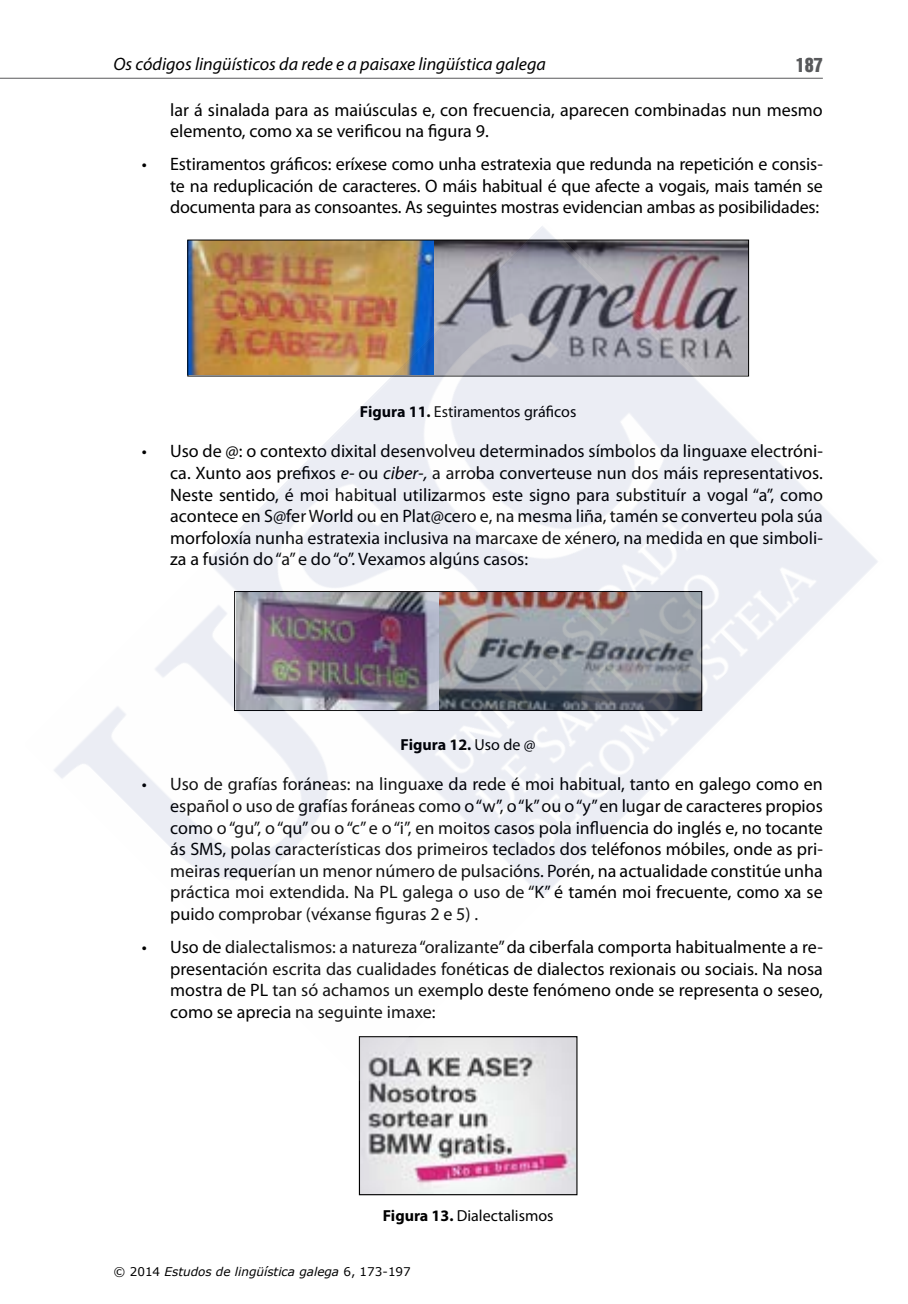
<style>
.page{position:relative;width:908px;height:1304px;background:#fff}
.page>*{position:absolute;margin:0;border:0;box-sizing:border-box;transform-origin:0 0}
.t1{font:25.2px "Calibri";color:#111}
.t2{font:22px "Calibri";color:#111}
.t3{font:20px "Calibri";color:#111}
.t4{font:18px/21.6px "Myriad Pro";color:#000;text-align:justify}
.t5{font:italic 18px "Myriad Pro";color:#000}
.t6{font:18px "Helvetica Inserat";color:#58595b}
.Cadro_título{font:16px "Myriad Pro";color:#000}
.Cadro_título-2{font:700 16px "Myriad Pro";color:#000}
.t7{font:italic 12px "Verdana";color:#000}
.s1{font-weight:700}
.s2{font-style:italic}
.s3{font-weight:400}
.s4{font-style:normal}
</style>
<div class="page">
<hr style="left:0;top:78px;width:822px;height:1px;background:#58595b">
<img style="left:361px;top:1081px;width:214px;height:112px">
<div style="left:359px;top:1036px;width:218px;height:159px;border:1px solid #000"></div>
<img style="left:54px;top:226px;width:824px;height:855px">
<p class="t5" style="left:113px;top:53px;width:433px">Os códigos lingüísticos da rede e a paisaxe lingüística galega</p>
<p class="t6" style="left:795px;top:54px;width:28px">187</p>
<p class="t4" style="left:170px;top:98px;width:653px">lar á sinalada para as maiúsculas e, con frecuencia, aparecen combinadas nun mesmo elemento, como xa se verificou na figura 9.</p>
<p class="t4" style="left:170px;top:153px;width:653px;text-indent:-28px">• Estiramentos gráficos: eríxese como unha estratexia que redunda na repetición e consis&shy;te na reduplicación de caracteres. O máis habitual é que afecte a vogais, mais tamén se documenta para as consoantes. As seguintes mostras evidencian ambas as posibilidades:</p>
<p class="t3" style="left:432px;top:144px;width:308px">Figura 10. Novos usos das puntuación</p>
<p class="Cadro_título" style="left:360px;top:401px;width:218px"><span class="s1">Figura 11.</span> Estiramentos gráficos</p>
<p class="t4" style="left:170px;top:440px;width:654px;text-indent:-28px">• Uso de @: o contexto dixital desenvolveu determinados símbolos da linguaxe electróni&shy;ca. Xunto aos prefixos <span class="s2">e-</span> ou <span class="s2">ciber-,</span> a arroba converteuse nun dos máis representativos.<br>Neste sentido, é moi habitual utilizarmos este signo para substituír a vogal “a”, como acontece en S@fer World ou en Plat@cero e, na mesma liña, tamén se converteu pola súa morfoloxía nunha estratexia inclusiva na marcaxe de xénero, na medida en que simboli&shy;za a fusión do “a” e do “o”. Vexamos algúns casos:</p>
<p class="Cadro_título-2" style="left:400px;top:734px;width:136px">Figura 12. <span class="s3">Uso de @</span></p>
<p class="t4" style="left:170px;top:773px;width:654px;text-indent:-28px">• Uso de grafías foráneas: na linguaxe da rede é moi habitual, tanto en galego como en español o uso de grafías foráneas como o “w”, o “k” ou o “y” en lugar de caracteres propios como o “gu”, o “qu” ou o “c” e o “i”, en moitos casos pola influencia do inglés e, no tocante ás SMS, polas características dos primeiros teclados dos teléfonos móbiles, onde as pri&shy;meiras requerían un menor número de pulsacións. Porén, na actualidade constitúe unha práctica moi extendida. Na PL galega o uso de “K” é tamén moi frecuente, como xa se puido comprobar (véxanse figuras 2 e 5) .</p>
<p class="t4" style="left:170px;top:936px;width:654px;text-indent:-28px">• Uso de dialectalismos: a natureza “oralizante” da ciberfala comporta habitualmente a re&shy;presentación escrita das cualidades fonéticas de dialectos rexionais ou sociais. Na nosa mostra de PL tan só achamos un exemplo deste fenómeno onde se representa o seseo, como se aprecia na seguinte imaxe:</p>
<p class="t2" style="left:379px;top:733px;width:181px">Figura 12. Uso de @</p>
<p class="t1" style="left:769px;top:871px;width:135px">Figura 12. Us</p>
<p class="Cadro_título" style="left:382px;top:1206px;width:172px"><span class="s1">Figura 13.</span> Dialectalismos</p>
<p class="t7" style="left:113px;top:1264px;width:299px"><span class="s4">© 2014</span> Estudos de lingüística galega <span class="s4">6, 173-197</span></p>
</div>
